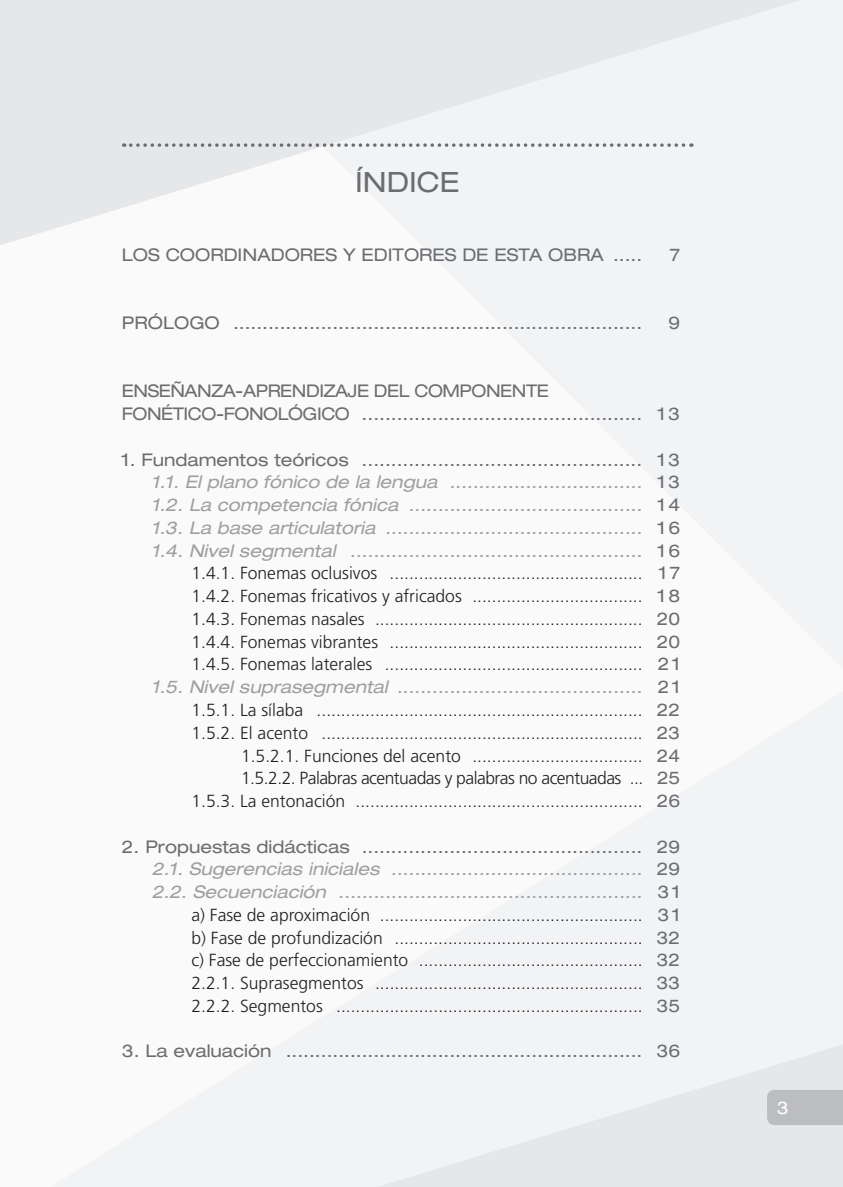
<style>
.page{position:relative;width:843px;height:1187px;background:#fff}
.page>*{position:absolute;margin:0;border:0;box-sizing:border-box;transform-origin:0 0}
.t1{font:expanded 28px "Helvetica Neue LT Std";color:#6c6d70}
.t2{font:300 17.5px/22.8px "Frutiger";color:#231f20;text-align:justify}
.t3{font:italic expanded 17.5px/22.8px "Helvetica Neue LT Std";color:#9d9fa2;text-align:justify}
.t4{font:expanded 17.5px "Helvetica Neue LT Std";color:#6c6d70}
.t5{font:expanded 17.5px/22.8px "Helvetica Neue LT Std";letter-spacing:-.025em;color:#6c6d70}
.t6{font:expanded 17.5px "Helvetica Neue LT Std";color:#fff}
.s1{font-style:normal;color:#6c6d70}
.s2{font-family:"Helvetica Neue LT Std";font-weight:400;font-stretch:expanded;color:#6c6d70}
</style>
<div class="page">
<div style="left:286px;top:692px;width:557px;height:348px;background:#f2f3f4"></div>
<div style="left:422px;top:246px;width:421px;height:423px;background:#f3f4f5"></div>
<svg style="left:0;top:0;width:843px;height:246px;fill:#f2f3f4"></svg>
<svg style="left:53px;top:1040px;width:790px;height:146px;fill:#f2f3f4"></svg>
<div style="left:767px;top:1089px;width:76px;height:35px;background:#bcbdc0"></div>
<svg style="left:131px;top:143px;width:561px;height:4px"></svg>
<h1 class="t1" style="left:355px;top:165px;width:106px">ÍNDICE</h1>
<p class="t4" style="left:122px;top:244px;width:522px">LOS COORDINADORES Y EDITORES DE ESTA OBRA .....</p>
<p class="t5" style="left:670px;top:243px;width:12px">7</p>
<p class="t4" style="left:122px;top:312px;width:522px">PRÓLOGO ......................................................................</p>
<p class="t5" style="left:668px;top:311px;width:13px">9</p>
<p class="t5" style="left:122px;top:379px;width:560px">ENSEÑANZA-APRENDIZAJE DEL COMPONENTE<br>FONÉTICO-FONOLÓGICO ................................................ 1 3</p>
<p class="t3" style="left:152px;top:448px;width:530px;text-indent:-30px"><span class="s1">1. Fundamentos teóricos ................................................ 1 3<br></span>1.1. El plano fónico de la lengua ................................. <span class="s1">1 3<br></span>1.2. La competencia fónica ........................................ <span class="s1">1 4<br></span>1.3. La base articulatoria ............................................ <span class="s1">1 6<br></span>1.4. Nivel segmental .................................................. <span class="s1">1 6</span></p>
<p class="t2" style="left:191px;top:562px;width:490px">1.4.1. Fonemas oclusivos .................................................... <span class="s2">1 7<br></span>1.4.2. Fonemas fricativos y africados ................................... <span class="s2">1 8<br></span>1.4.3. Fonemas nasales ....................................................... <span class="s2">20<br></span>1.4.4. Fonemas vibrantes .................................................... <span class="s2">20<br></span>1.4.5. Fonemas laterales ..................................................... <span class="s2">2 1</span></p>
<p class="t3" style="left:152px;top:675px;width:530px">1.5. Nivel suprasegmental .......................................... <span class="s1">2 1</span></p>
<p class="t2" style="left:191px;top:698px;width:490px;text-align:right">1.5.1. La sílaba ................................................................... <span class="s2">22<br></span>1.5.2. El acento .................................................................. <span class="s2">23<br></span>1.5.2.1. Funciones del acento ................................... <span class="s2">24<br></span>1.5.2.2. Palabras acentuadas y palabras no acentuadas ... <span class="s2">25<br></span>1.5.3. La entonación ........................................................... <span class="s2">26</span></p>
<p class="t3" style="left:152px;top:835px;width:530px;text-indent:-30px"><span class="s1">2. Propuestas didácticas ................................................ 29<br></span>2.1. Sugerencias iniciales ........................................... <span class="s1">29<br></span>2.2. Secuenciación .................................................... <span class="s1">3 1</span></p>
<p class="t2" style="left:191px;top:903px;width:490px">a) Fase de aproximación ...................................................... <span class="s2">3 1 </span>b) Fase de profundización ................................................... <span class="s2">32 </span>c) Fase de perfeccionamiento .............................................. <span class="s2">32<br></span>2.2.1. Suprasegmentos ....................................................... <span class="s2">33<br></span>2.2.2. Segmentos ............................................................... <span class="s2">35</span></p>
<p class="t4" style="left:122px;top:1040px;width:560px">3. La evaluación ............................................................. 36</p>
<p class="t6" style="left:777px;top:1096px;width:13px">3</p>
</div>
